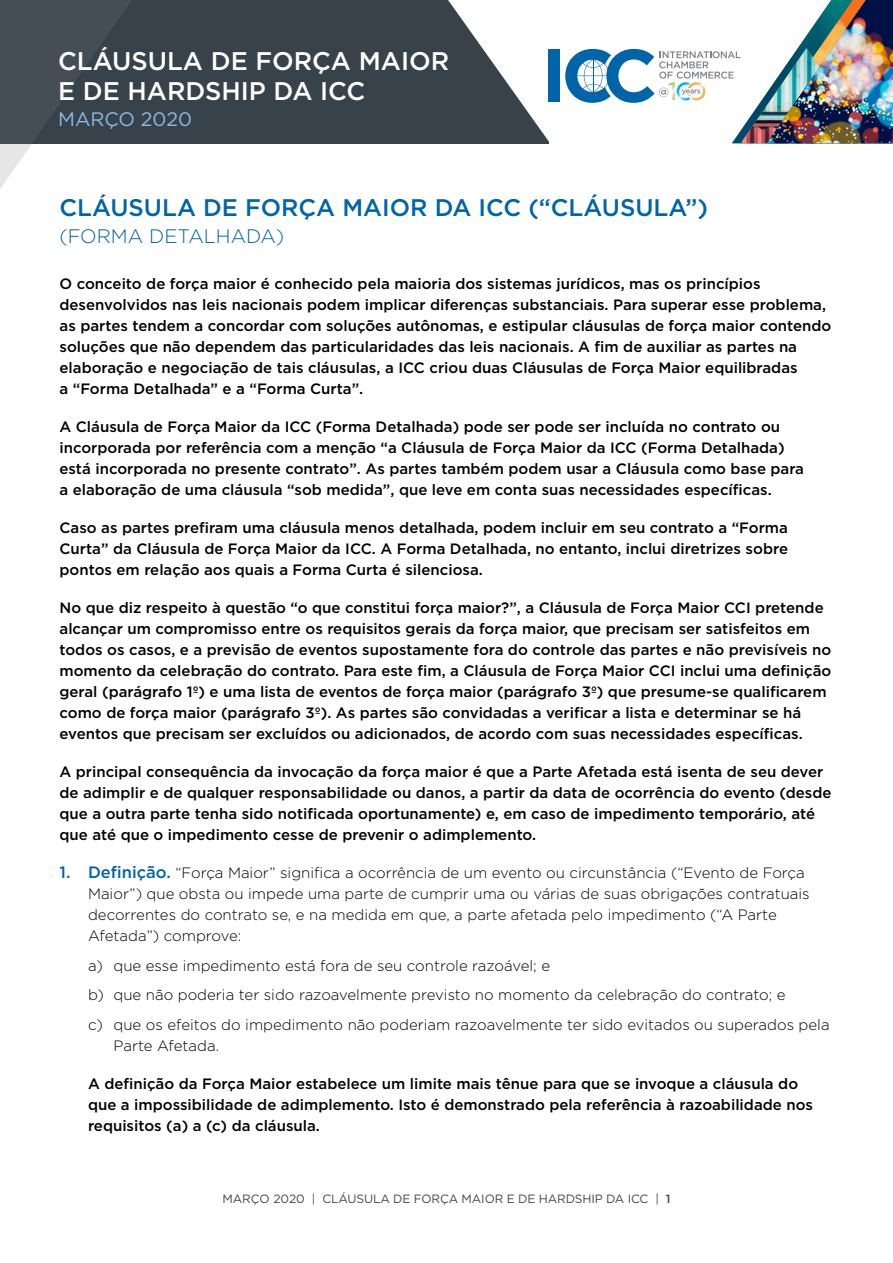
<style>
.page{position:relative;width:893px;height:1263px;background:#fff}
.page>*{position:absolute;margin:0;border:0;box-sizing:border-box;transform-origin:0 0}
.t1{font:500 25.5px/30px "Gotham";color:#fff}
.t2{font:500 24px "Gotham";color:#0064a8}
.t3{font:300 19.5px "Gotham";color:#0064a8}
.t4{font:19.5px "Gotham";color:#86bbe6}
.t5{font:500 15px/21px "Gotham";color:#000}
.t6{font:300 15px/21px "Gotham";color:#000}
.t7{font:12px "Gotham";letter-spacing:-.01em;color:#444648}
.s1{font-weight:500;font-size:16.5px;color:#0064a8}
.s2{font-weight:500}
</style>
<div class="page">
<div style="left:0;top:0;width:549px;height:143px;background:#37424b"></div>
<svg style="left:448px;top:0;width:112px;height:142px;fill:#fff"></svg>
<svg style="left:0;top:0;width:132px;height:189px"></svg>
<div style="left:548px;top:50px;width:12px;height:52px;background:#0064a8"></div>
<img style="left:565px;top:0;width:328px;height:143px">
<img style="left:677px;top:82px;width:11px;height:18px">
<img style="left:688px;top:82px;width:17px;height:18px">
<h1 class="t1" style="left:58px;top:46px;width:393px">CLÁUSULA DE FORÇA MAIOR<br>E DE HARDSHIP DA ICC</h1>
<h3 class="t4" style="left:58px;top:106px;width:135px">MARÇO 2020</h3>
<h2 class="t2" style="left:60px;top:191px;width:650px">CLÁUSULA DE FORÇA MAIOR DA ICC (“CLÁUSULA”)</h2>
<h3 class="t3" style="left:60px;top:223px;width:226px">(FORMA DETALHADA)</h3>
<p class="t5" style="left:60px;top:273px;width:773px">O conceito de força maior é conhecido pela maioria dos sistemas jurídicos, mas os princípios desenvolvidos nas leis nacionais podem implicar diferenças substanciais. Para superar esse problema, as partes tendem a concordar com soluções autônomas, e estipular cláusulas de força maior contendo soluções que não dependem das particularidades das leis nacionais. A fim de auxiliar as partes na elaboração e negociação de tais cláusulas, a ICC criou duas Cláusulas de Força Maior equilibradas<br>a “Forma Detalhada” e a “Forma Curta”.</p>
<p class="t5" style="left:60px;top:416px;width:746px">A Cláusula de Força Maior da ICC (Forma Detalhada) pode ser pode ser incluída no contrato ou incorporada por referência com a menção “a Cláusula de Força Maior da ICC (Forma Detalhada) está incorporada no presente contrato”. As partes também podem usar a Cláusula como base para a elaboração de uma cláusula “sob medida”, que leve em conta suas necessidades específicas.</p>
<p class="t5" style="left:60px;top:517px;width:730px;text-align:justify">Caso as partes prefiram uma cláusula menos detalhada, podem incluir em seu contrato a “Forma Curta” da Cláusula de Força Maior da ICC. A Forma Detalhada, no entanto, inclui diretrizes sobre pontos em relação aos quais a Forma Curta é silenciosa.</p>
<p class="t5" style="left:60px;top:597px;width:773px">No que diz respeito à questão “o que constitui força maior?”, a Cláusula de Força Maior CCI pretende alcançar um compromisso entre os requisitos gerais da força maior, que precisam ser satisfeitos em todos os casos, e a previsão de eventos supostamente fora do controle das partes e não previsíveis no momento da celebração do contrato. Para este fim, a Cláusula de Força Maior CCI inclui uma definição geral (parágrafo 1º) e uma lista de eventos de força maior (parágrafo 3º) que presume-se qualificarem como de força maior (parágrafo 3º). As partes são convidadas a verificar a lista e determinar se há eventos que precisam ser excluídos ou adicionados, de acordo com suas necessidades específicas.</p>
<p class="t5" style="left:60px;top:761px;width:773px">A principal consequência da invocação da força maior é que a Parte Afetada está isenta de seu dever de adimplir e de qualquer responsabilidade ou danos, a partir da data de ocorrência do evento (desde que a outra parte tenha sido notificada oportunamente) e, em caso de impedimento temporário, até que até que o impedimento cesse de prevenir o adimplemento.</p>
<p class="t6" style="left:88px;top:862px;width:723px;text-indent:-28px"><span class="s1">1. Definição.</span> “Força Maior” significa a ocorrência de um evento ou circunstância (“Evento de Força Maior”) que obsta ou impede uma parte de cumprir uma ou várias de suas obrigações contratuais decorrentes do contrato se, e na medida em que, a parte afetada pelo impedimento (“A Parte Afetada”) comprove:</p>
<p class="t6" style="left:88px;top:950px;width:743px;line-height:29.5px">a) que esse impedimento está fora de seu controle razoável; e<br>b) que não poderia ter sido razoavelmente previsto no momento da celebração do contrato; e<br>c) que os efeitos do impedimento não poderiam razoavelmente ter sido evitados ou superados pela</p>
<p class="t6" style="left:114px;top:1034px;width:107px">Parte Afetada.</p>
<p class="t5" style="left:88px;top:1073px;width:727px">A definição da Força Maior estabelece um limite mais tênue para que se invoque a cláusula do que a impossibilidade de adimplemento. Isto é demonstrado pela referência à razoabilidade nos requisitos (a) a (c) da cláusula.</p>
<p class="t7" style="left:222px;top:1191px;width:450px">MARÇO 2020 | CLÁUSULA DE FORÇA MAIOR E DE HARDSHIP DA ICC | <span class="s2">1</span></p>
</div>
